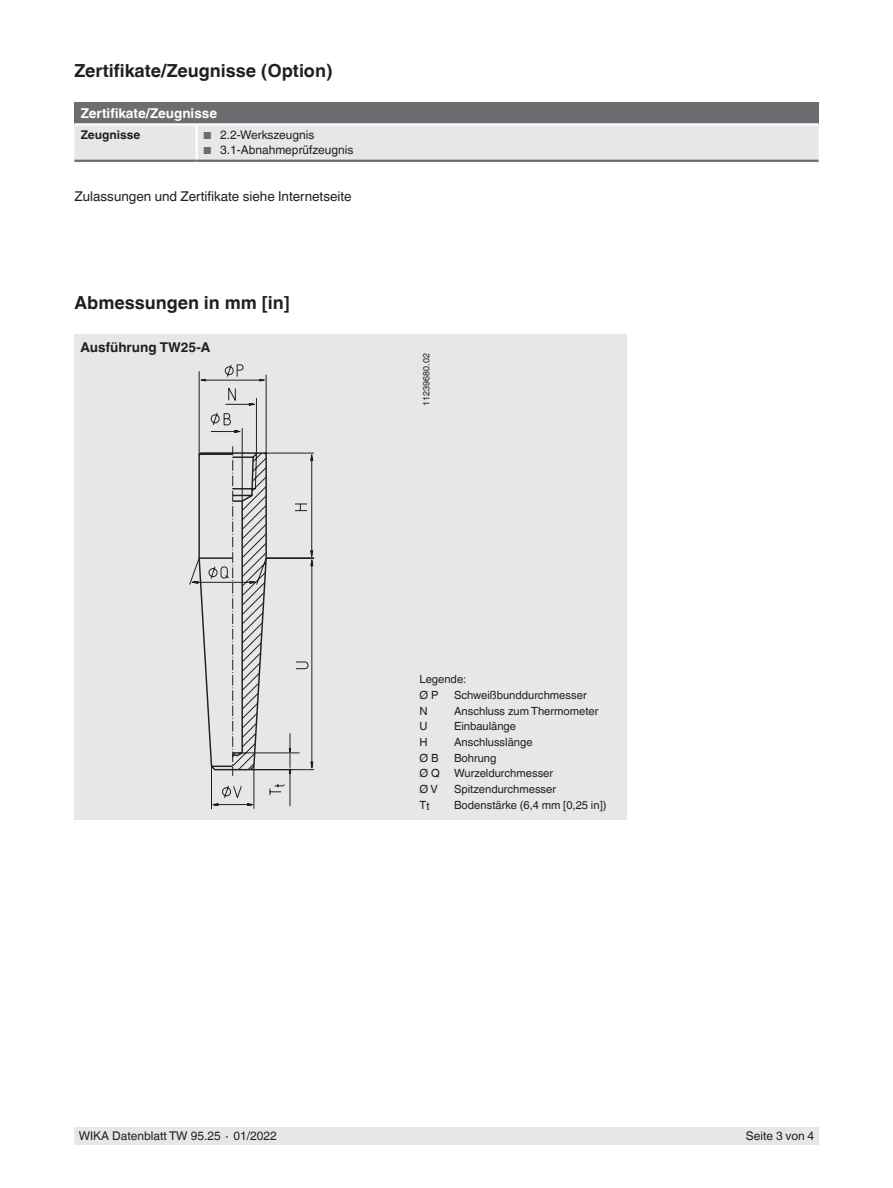
<style>
.page{position:relative;width:893px;height:1188px;background:#fff}
.page>*{position:absolute;margin:0;border:0;box-sizing:border-box;transform-origin:0 0}
.t1{font:700 18px "Helvetica World";color:#231f20}
.t2{font:13.5px "Helvetica World";color:#231f20}
.t3{font:700 13.5px "Helvetica World";color:#fff}
.t4{font:700 13.5px "Helvetica World";color:#231f20}
.t5{font:12px "Helvetica World";color:#231f20}
.t6{font:700 12px "Helvetica World";color:#231f20}
.t7{font:11.25px/15.8px "Helvetica World";color:#231f20}
.t8{font:9px "Helvetica World";color:#231f20}
.s1{font-size:10.2px;color:#6c6d70}
</style>
<div class="page">
<div style="left:74px;top:1128px;width:745px;height:17px;background:#e6e7e9"></div>
<div style="left:74px;top:334px;width:553px;height:486px;background:#e6e7e9"></div>
<div style="left:74px;top:102px;width:745px;height:22px;background:#6c6d70"></div>
<div style="left:74px;top:126px;width:745px;height:34px;background:#e6e7e9"></div>
<hr style="left:74px;top:123px;width:124px;height:3px;background:#fff">
<hr style="left:196px;top:126px;width:2px;height:34px;background:#fff">
<hr style="left:198px;top:123px;width:621px;height:3px;background:#fff">
<hr style="left:74px;top:160px;width:123px;height:2px;background:#6c6d70">
<hr style="left:197px;top:160px;width:622px;height:2px;background:#6c6d70">
<svg style="left:189px;top:364px;width:126px;height:446px"></svg>
<svg style="left:196px;top:385px;width:112px;height:422px"></svg>
<h1 class="t1" style="left:74px;top:60px;width:260px">Zertifikate/Zeugnisse (Option)</h1>
<p class="t3" style="left:81px;top:105px;width:138px">Zertifikate/Zeugnisse</p>
<p class="t6" style="left:81px;top:128px;width:61px">Zeugnisse</p>
<p class="t5" style="left:203px;top:128px;width:113px"><span class="s1">■</span> 2.2-Werkszeugnis</p>
<p class="t5" style="left:203px;top:143px;width:152px"><span class="s1">■</span> 3.1-Abnahmeprüfzeugnis</p>
<p class="t2" style="left:74px;top:188px;width:279px">Zulassungen und Zertifikate siehe Internetseite</p>
<h1 class="t1" style="left:74px;top:293px;width:217px">Abmessungen in mm [in]</h1>
<p class="t4" style="left:80px;top:339px;width:131px">Ausführung TW25-A</p>
<p class="t8" style="left:421px;top:406px;width:54px;rotate:-90deg">11239680.02</p>
<p class="t7" style="left:420px;top:671px;width:48px">Legende:<br>Ø P</p>
<p class="t7" style="left:454px;top:687px;width:134px">Schweißbunddurchmesser</p>
<p class="t7" style="left:420px;top:703px;width:10px">N</p>
<p class="t7" style="left:454px;top:703px;width:146px">Anschluss zum Thermometer</p>
<p class="t7" style="left:420px;top:719px;width:10px">U</p>
<p class="t7" style="left:454px;top:719px;width:64px">Einbaulänge</p>
<p class="t7" style="left:420px;top:734px;width:10px">H</p>
<p class="t7" style="left:454px;top:734px;width:80px">Anschlusslänge</p>
<p class="t7" style="left:420px;top:750px;width:21px">Ø B</p>
<p class="t7" style="left:454px;top:750px;width:44px">Bohrung</p>
<p class="t7" style="left:420px;top:766px;width:22px">Ø Q</p>
<p class="t7" style="left:454px;top:766px;width:101px">Wurzeldurchmesser</p>
<p class="t7" style="left:420px;top:781px;width:20px">Ø V</p>
<p class="t7" style="left:454px;top:781px;width:104px">Spitzendurchmesser</p>
<p class="t7" style="left:420px;top:798px;width:11px">Tt</p>
<p class="t7" style="left:454px;top:797px;width:154px">Bodenstärke (6,4 mm [0,25 in])</p>
<p class="t5" style="left:79px;top:1129px;width:200px">WIKA Datenblatt TW 95.25 ∙ 01/2022</p>
<p class="t5" style="left:746px;top:1129px;width:70px">Seite 3 von 4</p>
</div>
